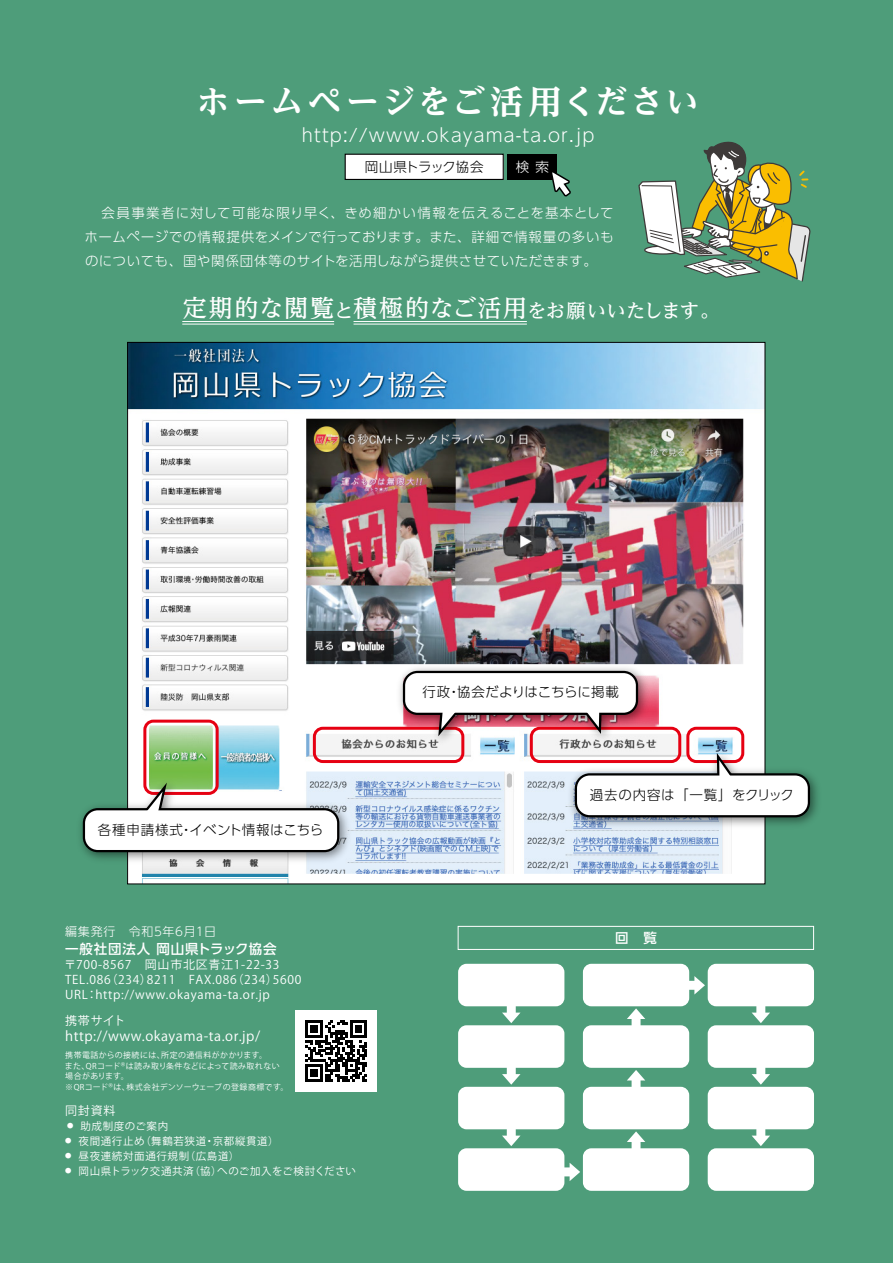
<style>
.page{position:relative;width:893px;height:1263px;background:#4e9d7a}
.page>*{position:absolute;margin:0;border:0;box-sizing:border-box;transform-origin:0 0}
.t1{font:700 expanded 33px "UD Reimin Pro";letter-spacing:.09em;color:#fff}
.t2{font:500 24px "UD Reimin Pro";letter-spacing:.06em;color:#fff}
.t3{font:300 18px "UD Shin Go Pro";letter-spacing:.06em;color:#fff}
.t4{font:300 13.5px/24px "UD Shin Go Pro";letter-spacing:.04em;color:#fff;text-align:justify}
.t5{font:13.5px "Koz Go Pr 6 N";letter-spacing:.04em;color:#fff}
.t6{font:500 13.5px "UD Shin Go Pro";letter-spacing:.06em;color:#fff}
.t7{font:300 13.5px "UD Shin Go Pro";letter-spacing:.025em;color:#000}
.t8{font:300 13.5px "UD Shin Go Pro";letter-spacing:.05em;color:#000}
.t9{font:300 13.5px "UD Shin Go Pro";color:#000}
.t10{font:300 13.5px "UD Shin Go Pro";letter-spacing:-.02em;color:#000}
.t11{font:12px/15px "Koz Go Pr 6 N";letter-spacing:.06em;color:#fff}
.t12{font:300 12px "UD Shin Go Pro";letter-spacing:.055em;color:#fff}
.t13{font:10.5px/15px "Koz Go Pr 6 N";letter-spacing:.06em;color:#fff}
.t14{font:7.95px/10.5px "Koz Go Pr 6 N";letter-spacing:.06em;color:#fff}
.s1{font-size:19.5px}
</style>
<div class="page">
<div style="left:458px;top:926px;width:356px;height:24px;border:1px solid #fff"></div>
<div style="left:708px;top:964px;width:106px;height:42px;background:#fff;border-radius:8px"></div>
<div style="left:708px;top:1025px;width:106px;height:43px;background:#fff;border-radius:8px"></div>
<div style="left:708px;top:1087px;width:106px;height:42px;background:#fff;border-radius:8px"></div>
<div style="left:708px;top:1148px;width:106px;height:43px;background:#fff;border-radius:9px"></div>
<div style="left:583px;top:964px;width:106px;height:42px;background:#fff;border-radius:8px"></div>
<div style="left:583px;top:1025px;width:106px;height:43px;background:#fff;border-radius:8px"></div>
<div style="left:583px;top:1087px;width:106px;height:42px;background:#fff;border-radius:8px"></div>
<div style="left:583px;top:1148px;width:106px;height:43px;background:#fff;border-radius:8px"></div>
<div style="left:458px;top:964px;width:106px;height:42px;background:#fff;border-radius:8px"></div>
<div style="left:458px;top:1025px;width:106px;height:43px;background:#fff;border-radius:8px"></div>
<div style="left:458px;top:1148px;width:106px;height:43px;background:#fff;border-radius:8px"></div>
<svg style="left:564px;top:1163px;width:16px;height:18px"></svg>
<div style="left:458px;top:1087px;width:106px;height:42px;background:#fff;border-radius:8px"></div>
<svg style="left:689px;top:976px;width:16px;height:18px"></svg>
<svg style="left:502px;top:1006px;width:18px;height:17px"></svg>
<svg style="left:502px;top:1067px;width:18px;height:18px"></svg>
<svg style="left:502px;top:1129px;width:18px;height:17px"></svg>
<svg style="left:752px;top:1006px;width:18px;height:17px"></svg>
<svg style="left:752px;top:1067px;width:18px;height:18px"></svg>
<svg style="left:752px;top:1129px;width:18px;height:17px"></svg>
<svg style="left:627px;top:1131px;width:18px;height:18px"></svg>
<svg style="left:627px;top:1070px;width:18px;height:17px"></svg>
<svg style="left:627px;top:1008px;width:18px;height:18px"></svg>
<div style="left:296px;top:1010px;width:81px;height:81px;background:#fff"></div>
<svg style="left:306px;top:1020px;width:61px;height:62px"></svg>
<svg style="left:638px;top:141px;width:173px;height:141px"></svg>
<div style="left:345px;top:154px;width:158px;height:25px;background:#fff"></div>
<div style="left:345px;top:154px;width:159px;height:26px;border:1px solid #000"></div>
<div style="left:507px;top:154px;width:50px;height:25px;background:#000"></div>
<hr style="left:182px;top:321px;width:152px;height:1px;background:#fff">
<hr style="left:182px;top:324px;width:152px;height:1px;background:#fff">
<hr style="left:354px;top:321px;width:173px;height:1px;background:#fff">
<hr style="left:354px;top:324px;width:173px;height:1px;background:#fff">
<img style="left:129px;top:344px;width:634px;height:538px">
<div style="left:143px;top:720px;width:76px;height:75px;border:3px solid #e60012;border-radius:9px"></div>
<div style="left:313px;top:727px;width:151px;height:36px;border:3px solid #e60012;border-radius:9px"></div>
<div style="left:530px;top:727px;width:151px;height:36px;border:3px solid #e60012;border-radius:9px"></div>
<div style="left:686px;top:727px;width:58px;height:36px;border:3px solid #e60012;border-radius:9px"></div>
<img style="left:80px;top:772px;width:274px;height:95px">
<div style="left:83px;top:808px;width:256px;height:44px;border:4px solid #000;border-radius:13px"></div>
<div style="left:85px;top:810px;width:252px;height:40px;background:#fff;border-radius:13px"></div>
<svg style="left:127px;top:785px;width:42px;height:26px"></svg>
<img style="left:564px;top:742px;width:254px;height:90px">
<div style="left:575px;top:773px;width:235px;height:44px;border:4px solid #000;border-radius:13px"></div>
<div style="left:577px;top:775px;width:231px;height:40px;background:#fff;border-radius:13px"></div>
<svg style="left:713px;top:754px;width:38px;height:22px"></svg>
<img style="left:392px;top:660px;width:261px;height:91px">
<div style="left:403px;top:671px;width:235px;height:44px;border:4px solid #000;border-radius:12px"></div>
<div style="left:405px;top:673px;width:231px;height:40px;background:#fff;border-radius:12px"></div>
<svg style="left:435px;top:712px;width:50px;height:24px"></svg>
<svg style="left:559px;top:712px;width:46px;height:22px"></svg>
<svg style="left:548px;top:172px;width:23px;height:25px"></svg>
<h1 class="t1" style="left:197px;top:75px;width:503px">ホームページをご活用ください</h1>
<h3 class="t3" style="left:302px;top:121px;width:294px">http://www.okayama-ta.or.jp</h3>
<p class="t10" style="left:365px;top:156px;width:120px">岡山県トラック協会</p>
<p class="t4" style="left:516px;top:154px;width:35px">検 索</p>
<p class="t4" style="left:85px;top:200px;width:531px;text-indent:17px">会員事業者に対して可能な限り早く、きめ細かい情報を伝えることを基本としてホームページでの情報提供をメインで行っております。また、詳細で情報量の多いものについても、国や関係団体等のサイトを活用しながら提供させていただきます。</p>
<h2 class="t2" style="left:183px;top:288px;width:538px">定期的な閲覧<span class="s1">と</span>積極的なご活用<span class="s1">をお願いいたします。</span></h2>
<p class="t9" style="left:423px;top:681px;width:198px">行政・協会だよりはこちらに掲載</p>
<p class="t7" style="left:98px;top:819px;width:227px">各種申請様式・イベント情報はこちら</p>
<p class="t8" style="left:590px;top:784px;width:206px">過去の内容は「一覧」をクリック</p>
<p class="t12" style="left:65px;top:922px;width:152px">編集発行　令和５年6月１日</p>
<p class="t6" style="left:615px;top:927px;width:44px">回　覧</p>
<p class="t6" style="left:65px;top:938px;width:213px">一般社団法人 岡山県トラック協会</p>
<p class="t11" style="left:64px;top:958px;width:239px">〒700-8567　岡山市北区青江1-22-33<br>TEL.086（234）8211　FAX.086（234）5600<br>URL：http://www.okayama-ta.or.jp</p>
<p class="t11" style="left:65px;top:1013px;width:62px">携帯サイト</p>
<p class="t5" style="left:65px;top:1029px;width:196px">http://www.okayama-ta.or.jp/</p>
<p class="t14" style="left:65px;top:1050px;width:225px">携帯電話からの接続には、所定の通信料がかかります。<br>また、QRコード®は読み取り条件などによって読み取れない場合があります。<br>※QRコード®は、株式会社デンソーウェーブの登録商標です。</p>
<p class="t11" style="left:65px;top:1103px;width:52px">同封資料</p>
<p class="t13" style="left:65px;top:1119px;width:292px"><sup>●　</sup>助成制度のご案内<br><sup>●　</sup>夜間通行止め（舞鶴若狭道・京都縦貫道）<br><sup>●　</sup>昼夜連続対面通行規制（広島道）<br><sup>●　</sup>岡山県トラック交通共済（協）へのご加入をご検討ください</p>
</div>
